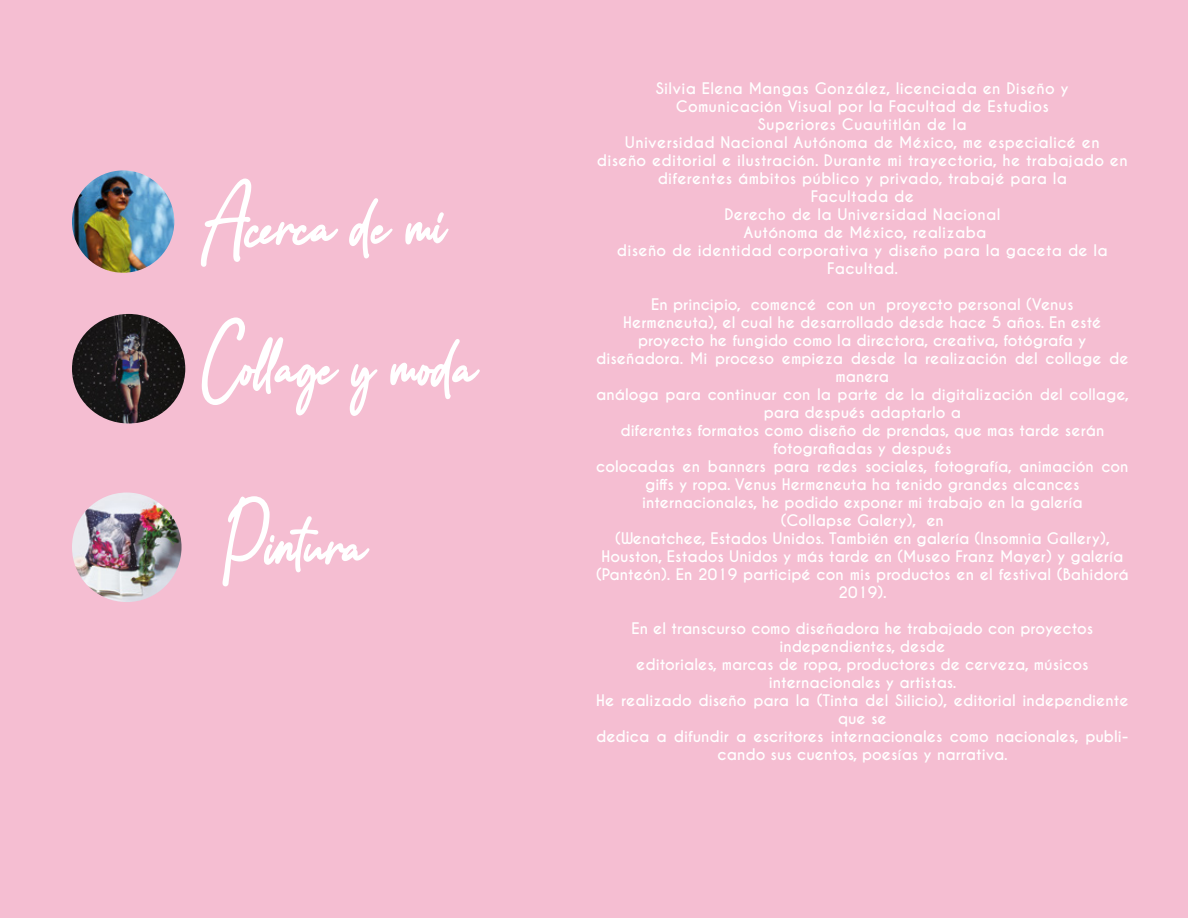
<style>
.page{position:relative;width:1188px;height:918px;background:#f5bed2}
.page>*{position:absolute;margin:0;border:0;box-sizing:border-box;transform-origin:0 0}
.t1{font:57px "Addison Brother";color:#fff}
.t2{font:700 15px/18px "Caviar Dreams";color:#fff;text-align:center}
.t3{font:700 15px/18px "Caviar Dreams";letter-spacing:.02em;color:#fff;text-align:center}
</style>
<div class="page">
<img style="left:72px;top:170px;width:102px;height:103px;border-radius:51px">
<img style="left:72px;top:493px;width:110px;height:109px;border-radius:55px">
<img style="left:72px;top:314px;width:113px;height:109px">
<h1 class="t1" style="left:199px;top:190px;width:245px">Acerca de mí</h1>
<h1 class="t1" style="left:200px;top:331px;width:275px">Collage y moda</h1>
<h1 class="t1" style="left:221px;top:510px;width:144px">Pintura</h1>
<p class="t3" style="left:597px;top:80px;width:532px">Silvia Elena Mangas González, licenciada en Diseño y<br>Comunicación Visual por la Facultad de Estudios<br>Superiores Cuautitlán de la<br>Universidad Nacional Autónoma de México, me especialicé en<br>diseño editorial e ilustración. Durante mi trayectoria, he trabajado en diferentes ámbitos público y privado, trabajé para la<br>Facultada de<br>Derecho de la Universidad Nacional<br>Autónoma de México, realizaba<br>diseño de identidad corporativa y diseño para la gaceta de la Facultad.</p>
<p class="t2" style="left:596px;top:296px;width:535px">En principio, comencé con un proyecto personal (Venus<br>Hermeneuta), el cual he desarrollado desde hace 5 años. En esté proyecto he fungido como la directora, creativa, fotógrafa y diseñadora. Mi proceso empieza desde la realización del collage de manera<br>análoga para continuar con la parte de la digitalización del collage, para después adaptarlo a<br>diferentes formatos como diseño de prendas, que mas tarde serán fotografiadas y después<br>colocadas en banners para redes sociales, fotografía, animación con giffs y ropa. Venus Hermeneuta ha tenido grandes alcances internacionales, he podido exponer mi trabajo en la galería<br>(Collapse Galery), en<br>(Wenatchee, Estados Unidos. También en galería (Insomnia Gallery), Houston, Estados Unidos y más tarde en (Museo Franz Mayer) y galería (Panteón). En 2019 participé con mis productos en el festival (Bahidorá 2019).</p>
<p class="t2" style="left:596px;top:620px;width:534px">En el transcurso como diseñadora he trabajado con proyectos independientes, desde<br>editoriales, marcas de ropa, productores de cerveza, músicos internacionales y artistas.<br>He realizado diseño para la (Tinta del Silicio), editorial independiente que se<br>dedica a difundir a escritores internacionales como nacionales, publi&shy;cando sus cuentos, poesías y narrativa.</p>
</div>
